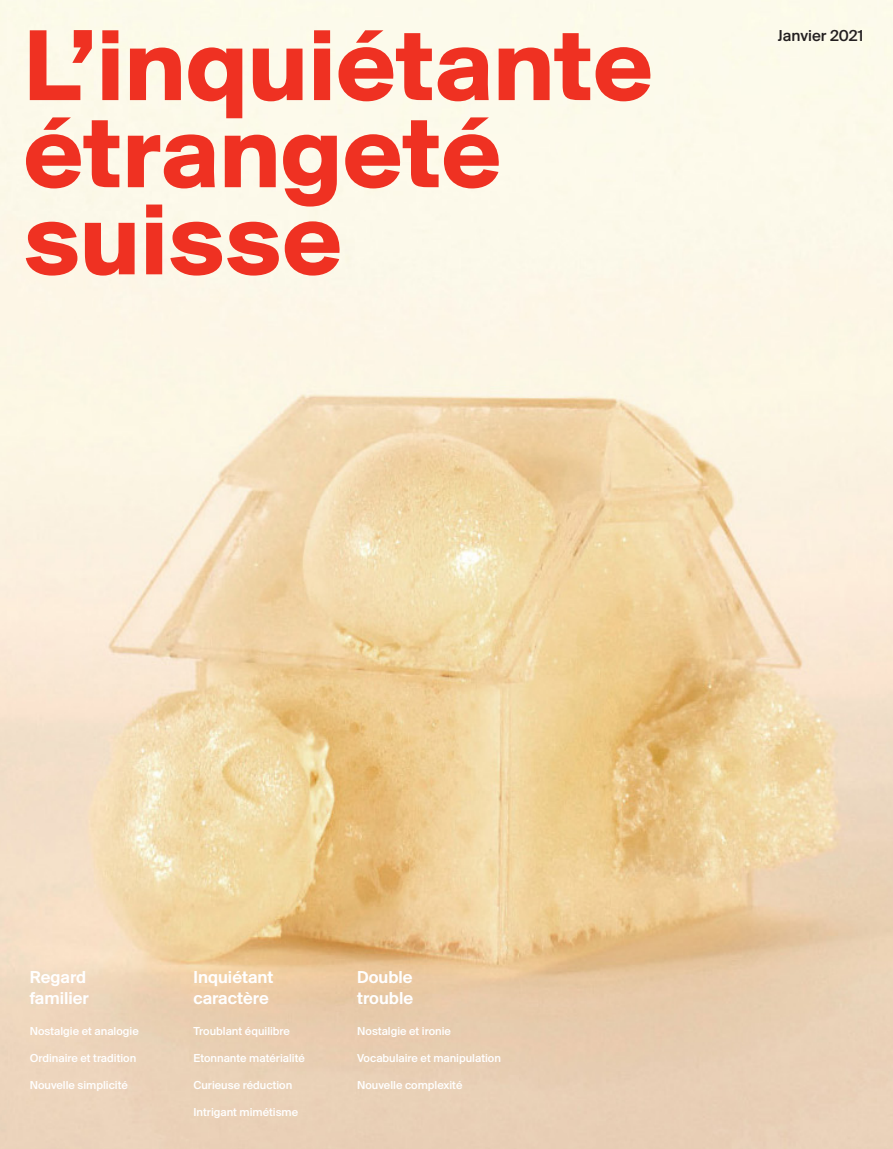
<style>
.page{position:relative;width:893px;height:1149px;background:#fff}
.page>*{position:absolute;margin:0;border:0;box-sizing:border-box;transform-origin:0 0}
.t1{font:700 105px/87px "Suisse BP Intl";color:#ef3122}
.t2{font:18px/21px "Suisse BP Intl Antique";color:#fff}
.t3{font:500 16.5px "Suisse BP Intl";color:#231f20}
.t4{font:500 12px "Suisse BP Intl";color:#fff}
</style>
<div class="page">
<img style="left:0;top:0;width:893px;height:1148px">
<h1 class="t1" style="left:23px;top:20px;width:631px">L’inquiétante étrangeté suisse</h1>
<h3 class="t3" style="left:778px;top:26px;width:87px">Janvier 2021</h3>
<h2 class="t2" style="left:30px;top:965px;width:61px">Regard familier</h2>
<h2 class="t2" style="left:193px;top:965px;width:82px">Inquiétant caractère</h2>
<h2 class="t2" style="left:357px;top:965px;width:57px">Double trouble</h2>
<p class="t4" style="left:30px;top:1023px;width:111px">Nostalgie et analogie</p>
<p class="t4" style="left:30px;top:1050px;width:108px">Ordinaire et tradition</p>
<p class="t4" style="left:30px;top:1077px;width:100px">Nouvelle simplicité</p>
<p class="t4" style="left:193px;top:1023px;width:98px">Troublant équilibre</p>
<p class="t4" style="left:193px;top:1050px;width:113px">Etonnante matérialité</p>
<p class="t4" style="left:193px;top:1077px;width:100px">Curieuse réduction</p>
<p class="t4" style="left:193px;top:1104px;width:106px">Intrigant mimétisme</p>
<p class="t4" style="left:357px;top:1023px;width:95px">Nostalgie et ironie</p>
<p class="t4" style="left:357px;top:1050px;width:145px">Vocabulaire et manipulation</p>
<p class="t4" style="left:357px;top:1077px;width:107px">Nouvelle complexité</p>
</div>
